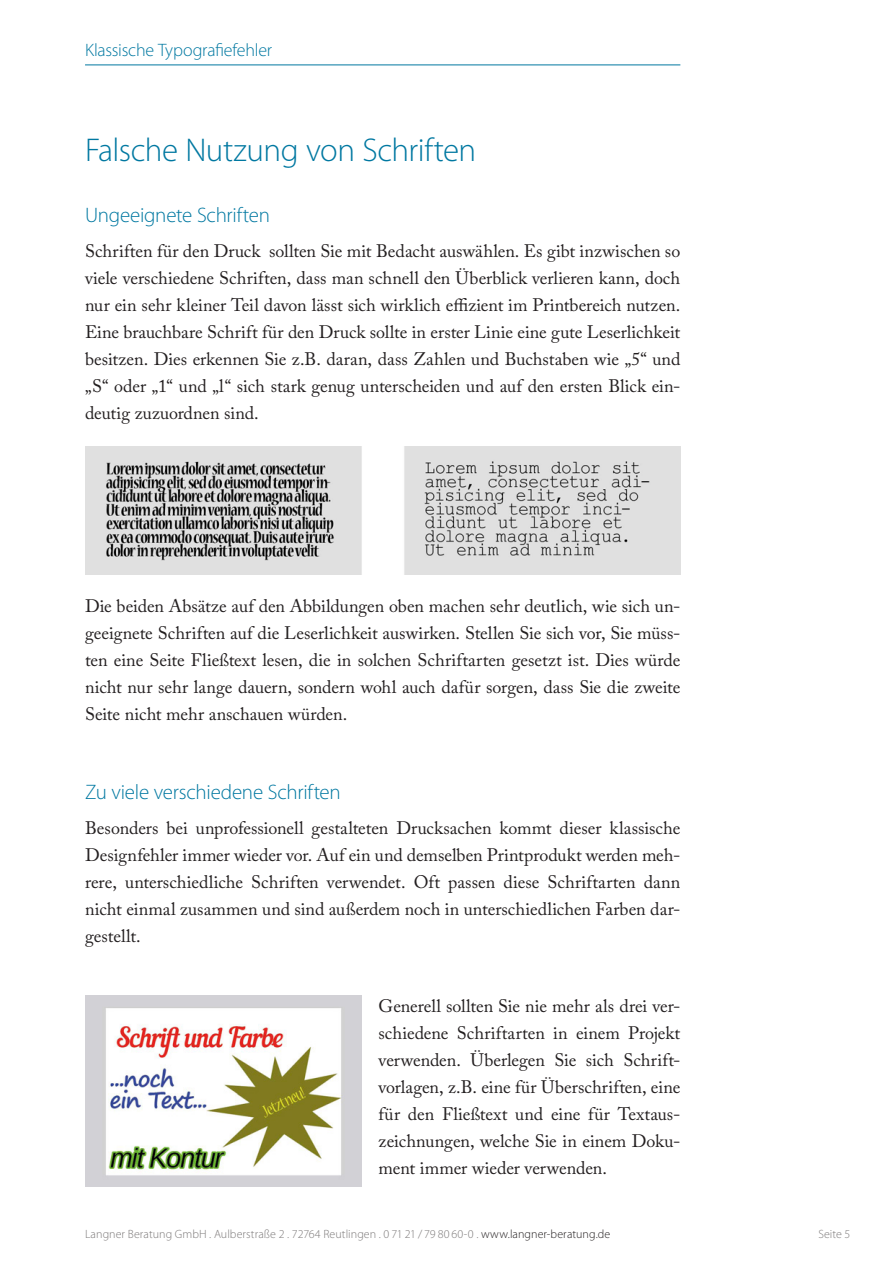
<style>
.page{position:relative;width:893px;height:1263px;background:#fff}
.page>*{position:absolute;margin:0;border:0;box-sizing:border-box;transform-origin:0 0}
.t1{font:300 33px "Myriad Pro";letter-spacing:-.015em;color:#0078a1}
.t2{font:300 21px "Myriad Pro";letter-spacing:-.01em;color:#0078a1}
.t3{font:18px/27px "Adobe Caslon Pro";letter-spacing:-.005em;color:#231f20;text-align:justify}
.t4{font:300 18px "Myriad Pro";letter-spacing:-.015em;color:#0078a1}
.t5{font:300 12px "Myriad Pro";letter-spacing:.005em;color:#7c7979}
.s1{color:#231f20}
</style>
<div class="page">
<hr style="left:85px;top:65px;width:595px;height:1px;background:#0078a1">
<img style="left:85px;top:447px;width:595px;height:127px">
<img style="left:85px;top:995px;width:277px;height:191px">
<p class="t4" style="left:85px;top:39px;width:189px">Klassische Typografiefehler</p>
<h1 class="t1" style="left:85px;top:130px;width:393px">Falsche Nutzung von Schriften</h1>
<p class="t2" style="left:85px;top:202px;width:186px">Ungeeignete Schriften</p>
<p class="t3" style="left:85px;top:238px;width:597px">Schriften für den Druck sollten Sie mit Bedacht auswählen. Es gibt inzwischen so viele verschiedene Schriften, dass man schnell den Überblick verlieren kann, doch nur ein sehr kleiner Teil davon lässt sich wirklich effizient im Printbereich nutzen.<br>Eine brauchbare Schrift für den Druck sollte in erster Linie eine gute Leserlichkeit besitzen. Dies erkennen Sie z.B. daran, dass Zahlen und Buchstaben wie „5“ und „S“ oder „1“ und „l“ sich stark genug unterscheiden und auf den ersten Blick ein&shy;deutig zuzuordnen sind.</p>
<p class="t3" style="left:85px;top:593px;width:597px">Die beiden Absätze auf den Abbildungen oben machen sehr deutlich, wie sich un&shy;geeignete Schriften auf die Leserlichkeit auswirken. Stellen Sie sich vor, Sie müss&shy;ten eine Seite Fließtext lesen, die in solchen Schriftarten gesetzt ist. Dies würde nicht nur sehr lange dauern, sondern wohl auch dafür sorgen, dass Sie die zweite Seite nicht mehr anschauen würden.</p>
<p class="t2" style="left:85px;top:779px;width:257px">Zu viele verschiedene Schriften</p>
<p class="t3" style="left:85px;top:814px;width:597px">Besonders bei unprofessionell gestalteten Drucksachen kommt dieser klassische Designfehler immer wieder vor. Auf ein und demselben Printprodukt werden meh&shy;rere, unterschiedliche Schriften verwendet. Oft passen diese Schriftarten dann nicht einmal zusammen und sind außerdem noch in unterschiedlichen Farben dar&shy;gestellt.</p>
<p class="t3" style="left:379px;top:992px;width:303px">Generell sollten Sie nie mehr als drei ver&shy;schiedene Schriftarten in einem Projekt verwenden. Überlegen Sie sich Schrift&shy;vorlagen, z.B. eine für Überschriften, eine für den Fließtext und eine für Textaus&shy;zeichnungen, welche Sie in einem Doku&shy;ment immer wieder verwenden.</p>
<p class="t5" style="left:85px;top:1227px;width:527px">Langner Beratung GmbH . Aulberstraße 2 . 72764 Reutlingen . 0 71 21 / 79 80 60-0 . <span class="s1">www.langner-beratung.de</span></p>
<p class="t5" style="left:818px;top:1227px;width:34px">Seite 5</p>
</div>
